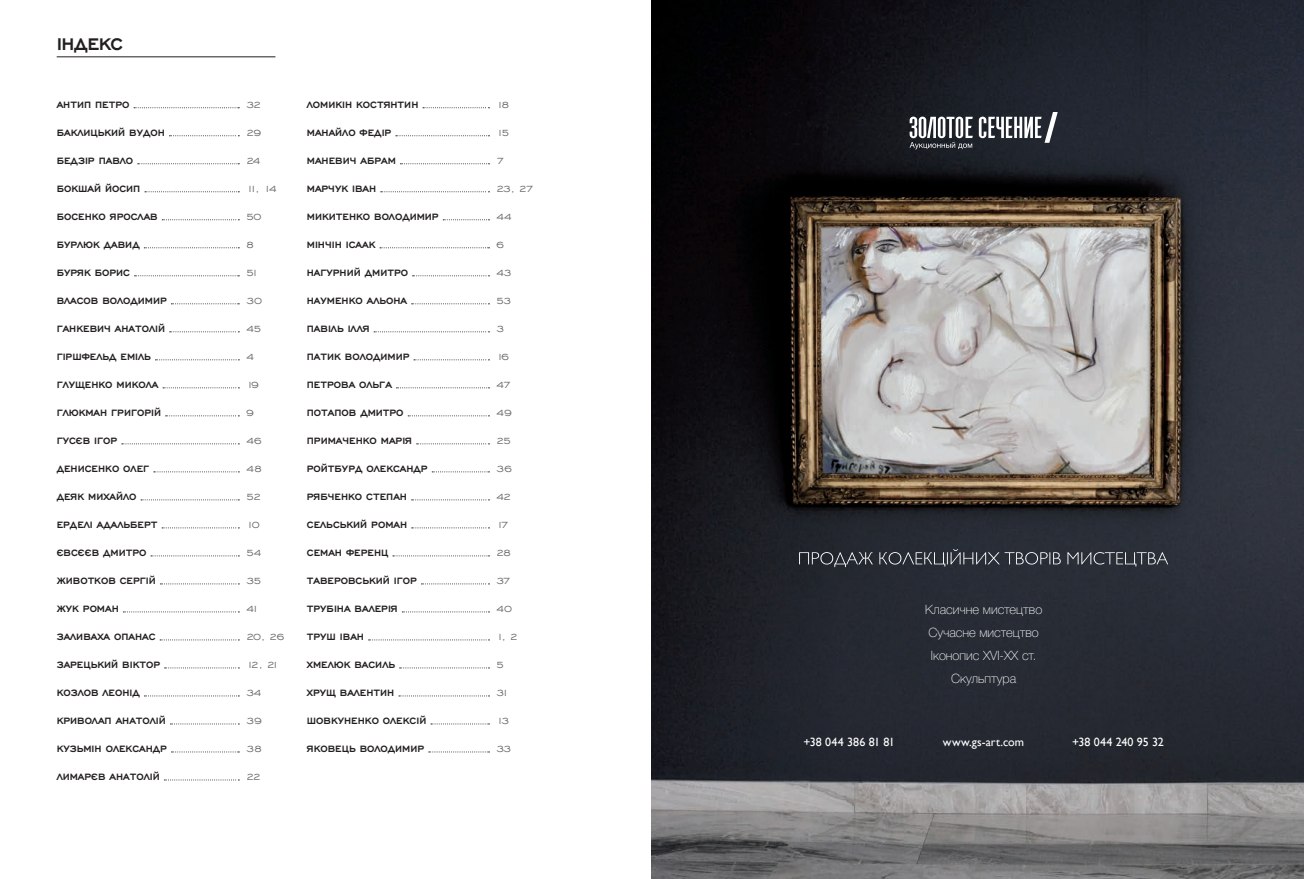
<style>
.page{position:relative;width:1304px;height:879px;background:#fff}
.page>*{position:absolute;margin:0;border:0;box-sizing:border-box;transform-origin:0 0}
.t1{font:22px "Engravers Gothic Bold C";letter-spacing:-.025em;color:#231f20}
.t2{font:12.9px/22.9px "Helvetica 3 Thin";color:#fff;text-align:center}
.t3{font:12px "Engravers Gothic Bold C";color:#231f20}
.t4{font:12px "Engravers Gothic CBT";letter-spacing:-.075em;color:#6c6d70}
.t5{font:12px "Gill Sans";letter-spacing:.01em;color:#fff}
</style>
<div class="page">
<svg style="left:134px;top:107px;width:105px;height:1px"></svg>
<svg style="left:169px;top:135px;width:70px;height:1px"></svg>
<svg style="left:138px;top:163px;width:101px;height:1px"></svg>
<svg style="left:145px;top:191px;width:94px;height:1px"></svg>
<svg style="left:162px;top:219px;width:77px;height:1px"></svg>
<svg style="left:144px;top:247px;width:95px;height:1px"></svg>
<svg style="left:135px;top:275px;width:104px;height:1px"></svg>
<svg style="left:171px;top:303px;width:68px;height:1px"></svg>
<svg style="left:170px;top:331px;width:69px;height:1px"></svg>
<svg style="left:155px;top:359px;width:84px;height:1px"></svg>
<svg style="left:163px;top:387px;width:76px;height:1px"></svg>
<svg style="left:166px;top:415px;width:73px;height:1px"></svg>
<svg style="left:122px;top:443px;width:117px;height:1px"></svg>
<svg style="left:154px;top:471px;width:85px;height:1px"></svg>
<svg style="left:141px;top:499px;width:98px;height:1px"></svg>
<svg style="left:162px;top:527px;width:77px;height:1px"></svg>
<svg style="left:151px;top:555px;width:88px;height:1px"></svg>
<svg style="left:160px;top:583px;width:79px;height:1px"></svg>
<svg style="left:123px;top:611px;width:116px;height:1px"></svg>
<svg style="left:160px;top:639px;width:79px;height:1px"></svg>
<svg style="left:165px;top:667px;width:74px;height:1px"></svg>
<svg style="left:144px;top:695px;width:95px;height:1px"></svg>
<svg style="left:170px;top:723px;width:69px;height:1px"></svg>
<svg style="left:171px;top:751px;width:68px;height:1px"></svg>
<svg style="left:164px;top:779px;width:75px;height:1px"></svg>
<svg style="left:423px;top:107px;width:66px;height:1px"></svg>
<svg style="left:396px;top:135px;width:93px;height:1px"></svg>
<svg style="left:400px;top:163px;width:89px;height:1px"></svg>
<svg style="left:381px;top:191px;width:108px;height:1px"></svg>
<svg style="left:443px;top:219px;width:46px;height:1px"></svg>
<svg style="left:380px;top:247px;width:109px;height:1px"></svg>
<svg style="left:413px;top:275px;width:76px;height:1px"></svg>
<svg style="left:412px;top:303px;width:77px;height:1px"></svg>
<svg style="left:374px;top:331px;width:115px;height:1px"></svg>
<svg style="left:414px;top:359px;width:75px;height:1px"></svg>
<svg style="left:396px;top:387px;width:93px;height:1px"></svg>
<svg style="left:408px;top:415px;width:81px;height:1px"></svg>
<svg style="left:417px;top:443px;width:72px;height:1px"></svg>
<svg style="left:432px;top:471px;width:57px;height:1px"></svg>
<svg style="left:412px;top:499px;width:77px;height:1px"></svg>
<svg style="left:412px;top:527px;width:77px;height:1px"></svg>
<svg style="left:393px;top:555px;width:96px;height:1px"></svg>
<svg style="left:421px;top:583px;width:68px;height:1px"></svg>
<svg style="left:402px;top:611px;width:87px;height:1px"></svg>
<svg style="left:369px;top:639px;width:120px;height:1px"></svg>
<svg style="left:400px;top:667px;width:89px;height:1px"></svg>
<svg style="left:399px;top:695px;width:90px;height:1px"></svg>
<svg style="left:431px;top:723px;width:58px;height:1px"></svg>
<svg style="left:429px;top:751px;width:60px;height:1px"></svg>
<hr style="left:57px;top:57px;width:218px;height:1px;background:#231f20">
<img style="left:652px;top:0;width:652px;height:879px">
<svg style="left:799px;top:549px;width:369px;height:18px;background:#44474f"></svg>
<svg style="left:910px;top:117px;width:63px;height:32px"></svg>
<svg style="left:979px;top:112px;width:79px;height:31px"></svg>
<h1 class="t1" style="left:57px;top:33px;width:68px">ІНДЕКС</h1>
<p class="t3" style="left:57px;top:99px;width:74px">АНТИП ПЕТРО</p>
<p class="t3" style="left:57px;top:127px;width:110px">БАКЛИЦЬКИЙ ВУДОН</p>
<p class="t3" style="left:57px;top:155px;width:78px">БЕДЗІР ПАВЛО</p>
<p class="t3" style="left:57px;top:183px;width:85px">БОКШАЙ ЙОСИП</p>
<p class="t3" style="left:57px;top:211px;width:103px">БОСЕНКО ЯРОСЛАВ</p>
<p class="t3" style="left:57px;top:239px;width:85px">БУРЛЮК ДАВИД</p>
<p class="t3" style="left:57px;top:267px;width:75px">БУРЯК БОРИС</p>
<p class="t3" style="left:57px;top:295px;width:112px">ВЛАСОВ ВОЛОДИМИР</p>
<p class="t3" style="left:57px;top:323px;width:110px">ГАНКЕВИЧ АНАТОЛІЙ</p>
<p class="t3" style="left:57px;top:351px;width:96px">ГІРШФЕЛЬД ЕМІЛЬ</p>
<p class="t3" style="left:57px;top:379px;width:103px">ГЛУЩЕНКО МИКОЛА</p>
<p class="t3" style="left:57px;top:407px;width:106px">ГЛЮКМАН ГРИГОРІЙ</p>
<p class="t3" style="left:57px;top:435px;width:62px">ГУСЄВ ІГОР</p>
<p class="t3" style="left:57px;top:463px;width:94px">ДЕНИСЕНКО ОЛЕГ</p>
<p class="t3" style="left:57px;top:491px;width:81px">ДЕЯК МИХАЙЛО</p>
<p class="t3" style="left:57px;top:519px;width:102px">ЕРДЕЛІ АДАЛЬБЕРТ</p>
<p class="t3" style="left:57px;top:547px;width:91px">ЄВСЄЄВ ДМИТРО</p>
<p class="t3" style="left:57px;top:575px;width:101px">ЖИВОТКОВ СЕРГІЙ</p>
<p class="t3" style="left:57px;top:603px;width:64px">ЖУК РОМАН</p>
<p class="t3" style="left:57px;top:631px;width:100px">ЗАЛИВАХА ОПАНАС</p>
<p class="t3" style="left:57px;top:659px;width:105px">ЗАРЕЦЬКИЙ ВІКТОР</p>
<p class="t3" style="left:57px;top:687px;width:85px">КОЗЛОВ ЛЕОНІД</p>
<p class="t3" style="left:57px;top:715px;width:111px">КРИВОЛАП АНАТОЛІЙ</p>
<p class="t3" style="left:57px;top:743px;width:112px">КУЗЬМІН ОЛЕКСАНДР</p>
<p class="t3" style="left:57px;top:771px;width:105px">ЛИМАРЄВ АНАТОЛІЙ</p>
<p class="t4" style="left:246px;top:99px;width:17px">32</p>
<p class="t4" style="left:246px;top:127px;width:17px">29</p>
<p class="t4" style="left:246px;top:155px;width:16px">24</p>
<p class="t4" style="left:246px;top:183px;width:32px">11, 14</p>
<p class="t4" style="left:246px;top:211px;width:17px">50</p>
<p class="t4" style="left:246px;top:239px;width:10px">8</p>
<p class="t4" style="left:246px;top:267px;width:15px">51</p>
<p class="t4" style="left:246px;top:295px;width:18px">30</p>
<p class="t4" style="left:246px;top:323px;width:17px">45</p>
<p class="t4" style="left:246px;top:351px;width:10px">4</p>
<p class="t4" style="left:246px;top:379px;width:15px">19</p>
<p class="t4" style="left:246px;top:407px;width:10px">9</p>
<p class="t4" style="left:246px;top:435px;width:17px">46</p>
<p class="t4" style="left:246px;top:463px;width:18px">48</p>
<p class="t4" style="left:246px;top:491px;width:17px">52</p>
<p class="t4" style="left:246px;top:519px;width:15px">10</p>
<p class="t4" style="left:246px;top:547px;width:17px">54</p>
<p class="t4" style="left:246px;top:575px;width:17px">35</p>
<p class="t4" style="left:246px;top:603px;width:15px">41</p>
<p class="t4" style="left:246px;top:631px;width:40px">20, 26</p>
<p class="t4" style="left:246px;top:659px;width:35px">12 , 21</p>
<p class="t4" style="left:246px;top:687px;width:17px">34</p>
<p class="t4" style="left:246px;top:715px;width:18px">39</p>
<p class="t4" style="left:246px;top:743px;width:18px">38</p>
<p class="t4" style="left:246px;top:771px;width:16px">22</p>
<p class="t3" style="left:307px;top:99px;width:113px">ЛОМИКІН КОСТЯНТИН</p>
<p class="t3" style="left:307px;top:127px;width:86px">МАНАЙЛО ФЕДІР</p>
<p class="t3" style="left:307px;top:155px;width:91px">МАНЕВИЧ АБРАМ</p>
<p class="t3" style="left:307px;top:183px;width:71px">МАРЧУК ІВАН</p>
<p class="t3" style="left:307px;top:211px;width:133px">МИКИТЕНКО ВОЛОДИМИР</p>
<p class="t3" style="left:307px;top:239px;width:70px">МІНЧІН ІСААК</p>
<p class="t3" style="left:307px;top:267px;width:103px">НАГУРНИЙ ДМИТРО</p>
<p class="t3" style="left:307px;top:295px;width:102px">НАУМЕНКО АЛЬОНА</p>
<p class="t3" style="left:307px;top:323px;width:64px">ПАВІЛЬ ІЛЛЯ</p>
<p class="t3" style="left:307px;top:351px;width:104px">ПАТИК ВОЛОДИМИР</p>
<p class="t3" style="left:307px;top:379px;width:87px">ПЕТРОВА ОЛЬГА</p>
<p class="t3" style="left:307px;top:407px;width:98px">ПОТАПОВ ДМИТРО</p>
<p class="t3" style="left:307px;top:435px;width:107px">ПРИМАЧЕНКО МАРІЯ</p>
<p class="t3" style="left:307px;top:463px;width:122px">РОЙТБУРД ОЛЕКСАНДР</p>
<p class="t3" style="left:307px;top:491px;width:102px">РЯБЧЕНКО СТЕПАН</p>
<p class="t3" style="left:307px;top:519px;width:102px">СЕЛЬСЬКИЙ РОМАН</p>
<p class="t3" style="left:307px;top:547px;width:83px">СЕМАН ФЕРЕНЦ</p>
<p class="t3" style="left:307px;top:575px;width:112px">ТАВЕРОВСЬКИЙ ІГОР</p>
<p class="t3" style="left:307px;top:603px;width:92px">ТРУБІНА ВАЛЕРІЯ</p>
<p class="t3" style="left:307px;top:631px;width:59px">ТРУШ ІВАН</p>
<p class="t3" style="left:307px;top:659px;width:90px">ХМЕЛЮК ВАСИЛЬ</p>
<p class="t3" style="left:307px;top:687px;width:89px">ХРУЩ ВАЛЕНТИН</p>
<p class="t3" style="left:307px;top:715px;width:121px">ШОВКУНЕНКО ОЛЕКСІЙ</p>
<p class="t3" style="left:307px;top:743px;width:119px">ЯКОВЕЦЬ ВОЛОДИМИР</p>
<p class="t4" style="left:496px;top:99px;width:15px">18</p>
<p class="t4" style="left:496px;top:127px;width:15px">15</p>
<p class="t4" style="left:496px;top:155px;width:10px">7</p>
<p class="t4" style="left:496px;top:183px;width:39px">23, 27</p>
<p class="t4" style="left:496px;top:211px;width:17px">44</p>
<p class="t4" style="left:496px;top:239px;width:10px">6</p>
<p class="t4" style="left:496px;top:267px;width:17px">43</p>
<p class="t4" style="left:496px;top:295px;width:17px">53</p>
<p class="t4" style="left:496px;top:323px;width:10px">3</p>
<p class="t4" style="left:496px;top:351px;width:15px">16</p>
<p class="t4" style="left:496px;top:379px;width:16px">47</p>
<p class="t4" style="left:496px;top:407px;width:18px">49</p>
<p class="t4" style="left:496px;top:435px;width:17px">25</p>
<p class="t4" style="left:496px;top:463px;width:18px">36</p>
<p class="t4" style="left:496px;top:491px;width:16px">42</p>
<p class="t4" style="left:496px;top:519px;width:14px">17</p>
<p class="t4" style="left:496px;top:547px;width:16px">28</p>
<p class="t4" style="left:496px;top:575px;width:16px">37</p>
<p class="t4" style="left:496px;top:603px;width:18px">40</p>
<p class="t4" style="left:496px;top:631px;width:23px">1, 2</p>
<p class="t4" style="left:496px;top:659px;width:10px">5</p>
<p class="t4" style="left:496px;top:687px;width:15px">31</p>
<p class="t4" style="left:496px;top:715px;width:15px">13</p>
<p class="t4" style="left:496px;top:743px;width:17px">33</p>
<p class="t2" style="left:925px;top:598px;width:119px">Класичне мистецтво<br>Сучасне мистецтво<br>Іконопис XVI-XX ст.<br>Скульптура</p>
<p class="t5" style="left:803px;top:734px;width:93px">+38 044 386 81 81</p>
<p class="t5" style="left:943px;top:734px;width:83px">www.gs-art.com</p>
<p class="t5" style="left:1072px;top:734px;width:93px">+38 044 240 95 32</p>
</div>
